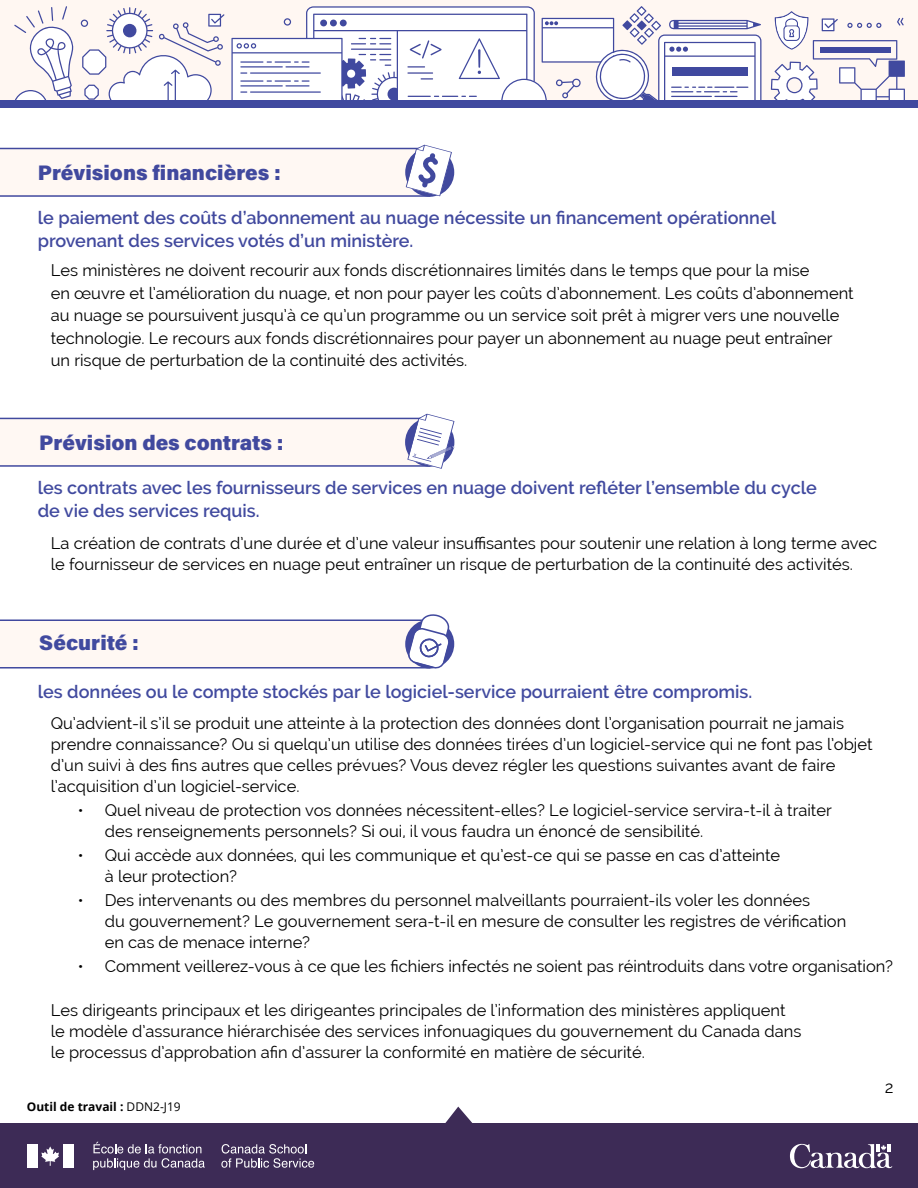
<style>
.page{position:relative;width:918px;height:1188px;background:#fff}
.page>*{position:absolute;margin:0;border:0;box-sizing:border-box;transform-origin:0 0}
.H3_-_Sub-Sub-Title{font:900 21px "Acumin Pro";color:#41499e}
.H3_-_Sub-Sub-Title-2{font:900 21px "Acumin Pro";color:#414a9f}
.Paragraph_Style_2__sub-title_to_H3{font:600 18px/22.5px "Raleway";color:#414a9f}
.Paragraph_Style_2__sub-title_to_H3-2{font:600 18px/22.5px "Raleway";color:#41499e}
.t1{font:16.5px/21px "Raleway";color:#000}
.t2{font:700 12px "Open Sans";color:#000}
.s1{font-weight:400}
</style>
<div class="page">
<div style="left:0;top:1124px;width:918px;height:64px;background:#3d2b56"></div>
<svg style="left:790px;top:1144px;width:102px;height:24px"></svg>
<svg style="left:221px;top:1144px;width:93px;height:24px"></svg>
<div style="left:27px;top:1144px;width:11px;height:24px;background:#fff"></div>
<svg style="left:41px;top:1146px;width:18px;height:20px"></svg>
<div style="left:63px;top:1144px;width:11px;height:24px;background:#fff"></div>
<svg style="left:93px;top:1142px;width:112px;height:28px"></svg>
<svg style="left:445px;top:1107px;width:28px;height:17px"></svg>
<div style="left:0;top:0;width:918px;height:108px;background:#fff7f2"></div>
<svg style="left:771px;top:11px;width:134px;height:89px"></svg>
<div style="left:820px;top:47px;width:70px;height:6px;background:#40499f"></div>
<svg style="left:14px;top:6px;width:210px;height:94px"></svg>
<svg style="left:231px;top:6px;width:530px;height:94px"></svg>
<div style="left:0;top:100px;width:918px;height:8px;background:#40499f"></div>
<svg style="left:0;top:414px;width:454px;height:55px"></svg>
<div style="left:405px;top:619px;width:49px;height:50px;background:#41499e;border-radius:50%"></div>
<svg style="left:0;top:614px;width:451px;height:55px"></svg>
<svg style="left:0;top:145px;width:452px;height:52px"></svg>
<p class="H3_-_Sub-Sub-Title" style="left:38px;top:158px;width:245px">Prévisions financières :</p>
<p class="Paragraph_Style_2__sub-title_to_H3-2" style="left:38px;top:207px;width:740px">le paiement des coûts d’abonnement au nuage nécessite un financement opérationnel provenant des services votés d’un ministère.</p>
<p class="t1" style="left:51px;top:259px;width:804px;line-height:22.5px">Les ministères ne doivent recourir aux fonds discrétionnaires limités dans le temps que pour la mise<br>en œuvre et l’amélioration du nuage, et non pour payer les coûts d’abonnement. Les coûts d’abonnement au nuage se poursuivent jusqu’à ce qu’un programme ou un service soit prêt à migrer vers une nouvelle technologie. Le recours aux fonds discrétionnaires pour payer un abonnement au nuage peut entraîner un risque de perturbation de la continuité des activités.</p>
<p class="H3_-_Sub-Sub-Title" style="left:39px;top:428px;width:246px">Prévision des contrats :</p>
<p class="Paragraph_Style_2__sub-title_to_H3" style="left:38px;top:477px;width:781px">les contrats avec les fournisseurs de services en nuage doivent refléter l’ensemble du cycle de vie des services requis.</p>
<p class="t1" style="left:51px;top:533px;width:828px">La création de contrats d’une durée et d’une valeur insuffisantes pour soutenir une relation à long terme avec le fournisseur de services en nuage peut entraîner un risque de perturbation de la continuité des activités.</p>
<p class="H3_-_Sub-Sub-Title-2" style="left:39px;top:628px;width:101px">Sécurité :</p>
<p class="Paragraph_Style_2__sub-title_to_H3" style="left:38px;top:680px;width:716px">les données ou le compte stockés par le logiciel-service pourraient être compromis.</p>
<p class="t1" style="left:51px;top:713px;width:823px">Qu’advient-il s’il se produit une atteinte à la protection des données dont l’organisation pourrait ne jamais prendre connaissance? Ou si quelqu’un utilise des données tirées d’un logiciel-service qui ne font pas l’objet d’un suivi à des fins autres que celles prévues? Vous devez régler les questions suivantes avant de faire l’acquisition d’un logiciel-service.</p>
<p class="t1" style="left:105px;top:800px;width:729px;text-indent:-27px">• Quel niveau de protection vos données nécessitent-elles? Le logiciel-service servira-t-il à traiter des renseignements personnels? Si oui, il vous faudra un énoncé de sensibilité.</p>
<p class="t1" style="left:105px;top:845px;width:677px;text-indent:-27px">• Qui accède aux données, qui les communique et qu’est-ce qui se passe en cas d’atteinte à leur protection?</p>
<p class="t1" style="left:105px;top:890px;width:743px;text-indent:-27px">• Des intervenants ou des membres du personnel malveillants pourraient-ils voler les données<br>du gouvernement? Le gouvernement sera-t-il en mesure de consulter les registres de vérification en cas de menace interne?</p>
<p class="t1" style="left:78px;top:956px;width:817px">• Comment veillerez-vous à ce que les fichiers infectés ne soient pas réintroduits dans votre organisation?</p>
<p class="t1" style="left:51px;top:999px;width:752px">Les dirigeants principaux et les dirigeantes principales de l’information des ministères appliquent le modèle d’assurance hiérarchisée des services infonuagiques du gouvernement du Canada dans le processus d’approbation afin d’assurer la conformité en matière de sécurité.</p>
<p class="t2" style="left:27px;top:1098px;width:156px">Outil de travail : <span class="s1">DDN2-J19</span></p>
<p class="t1" style="left:885px;top:1077px;width:10px">2</p>
</div>
